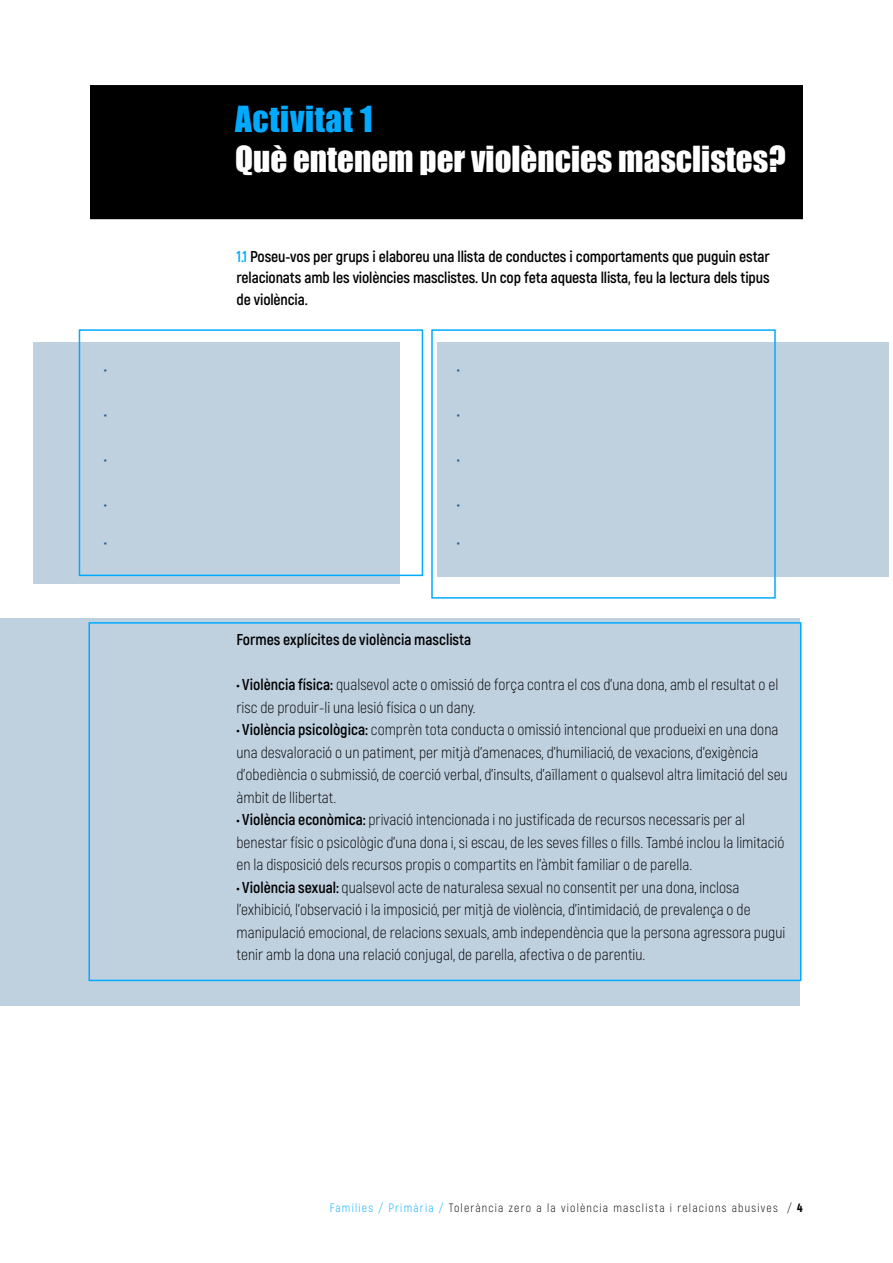
<style>
.page{position:relative;width:893px;height:1263px;background:#fff}
.page>*{position:absolute;margin:0;border:0;box-sizing:border-box;transform-origin:0 0}
.t1{font:33px "Impact";color:#fff}
.t2{font:33px "Impact";letter-spacing:.02em;color:#00abff}
.t3{font:18px/37.5px "Akrobat";color:#296394}
.t4{font:300 15.75px/22.5px "Akrobat";color:#000}
.t5{font:700 15.75px/21.8px "Akrobat";letter-spacing:-.01em;color:#000;text-align:justify}
.t6{font:300 12px "Akrobat";letter-spacing:.1em;color:#000}
.s1{color:#00abff}
.s2{font-weight:700}
.s3{font-weight:900}
</style>
<div class="page">
<div style="left:0;top:618px;width:799px;height:387px;background:#bfd0df"></div>
<div style="left:88px;top:622px;width:713px;height:359px;border:2px solid #00abff"></div>
<div style="left:34px;top:342px;width:366px;height:242px;background:#bfd0df"></div>
<div style="left:437px;top:342px;width:452px;height:234px;background:#bfd0df"></div>
<div style="left:79px;top:329px;width:344px;height:247px;border:2px solid #00abff"></div>
<div style="left:431px;top:329px;width:345px;height:270px;border:2px solid #00abff"></div>
<div style="left:91px;top:86px;width:711px;height:132px;background:#000"></div>
<div style="left:90px;top:85px;width:713px;height:134px;border:2px solid #000"></div>
<h1 class="t2" style="left:235px;top:94px;width:139px">Activitat 1</h1>
<h1 class="t1" style="left:235px;top:133px;width:552px">Què entenem per violències masclistes?</h1>
<p class="t5" style="left:236px;top:245px;width:535px"><span class="s1">1.1</span> Poseu-vos per grups i elaboreu una llista de conductes i comportaments que puguin estar relacionats amb les violències masclistes. Un cop feta aquesta llista, feu la lectura dels tipus de violència.</p>
<p class="t3" style="left:104px;top:350px;width:5px">•</p>
<p class="t3" style="left:457px;top:350px;width:5px">•</p>
<p class="t3" style="left:104px;top:395px;width:5px">•</p>
<p class="t3" style="left:457px;top:395px;width:5px">•</p>
<p class="t3" style="left:104px;top:440px;width:5px">•</p>
<p class="t3" style="left:457px;top:440px;width:5px">•</p>
<p class="t3" style="left:104px;top:485px;width:5px">• •</p>
<p class="t3" style="left:457px;top:485px;width:5px">• •</p>
<p class="t5" style="left:236px;top:629px;width:236px">Formes explícites de violència masclista</p>
<p class="t4" style="left:236px;top:673px;width:543px"><span class="s2">• Violència física:</span> qualsevol acte o omissió de força contra el cos d’una dona, amb el resultat o el risc de produir-li una lesió física o un dany.</p>
<p class="t4" style="left:236px;top:718px;width:553px"><span class="s2">• Violència psicològica:</span> comprèn tota conducta o omissió intencional que produeixi en una dona una desvaloració o un patiment, per mitjà d’amenaces, d’humiliació, de vexacions, d’exigència d’obediència o submissió, de coerció verbal, d’insults, d’aïllament o qualsevol altra limitació del seu àmbit de llibertat.</p>
<p class="t4" style="left:236px;top:808px;width:549px"><span class="s2">• Violència econòmica:</span> privació intencionada i no justificada de recursos necessaris per al benestar físic o psicològic d’una dona i, si escau, de les seves filles o fills. També inclou la limitació en la disposició dels recursos propis o compartits en l’àmbit familiar o de parella.</p>
<p class="t4" style="left:236px;top:876px;width:550px"><span class="s2">• Violència sexual:</span> qualsevol acte de naturalesa sexual no consentit per una dona, inclosa l’exhibició, l’observació i la imposició, per mitjà de violència, d’intimidació, de prevalença o de manipulació emocional, de relacions sexuals, amb independència que la persona agressora pugui tenir amb la dona una relació conjugal, de parella, afectiva o de parentiu.</p>
<p class="t6" style="left:330px;top:1201px;width:474px"><span class="s1">Famílies / Primària /</span> Tolerància zero a la violència masclista i relacions abusives / <span class="s3">4</span></p>
</div>
